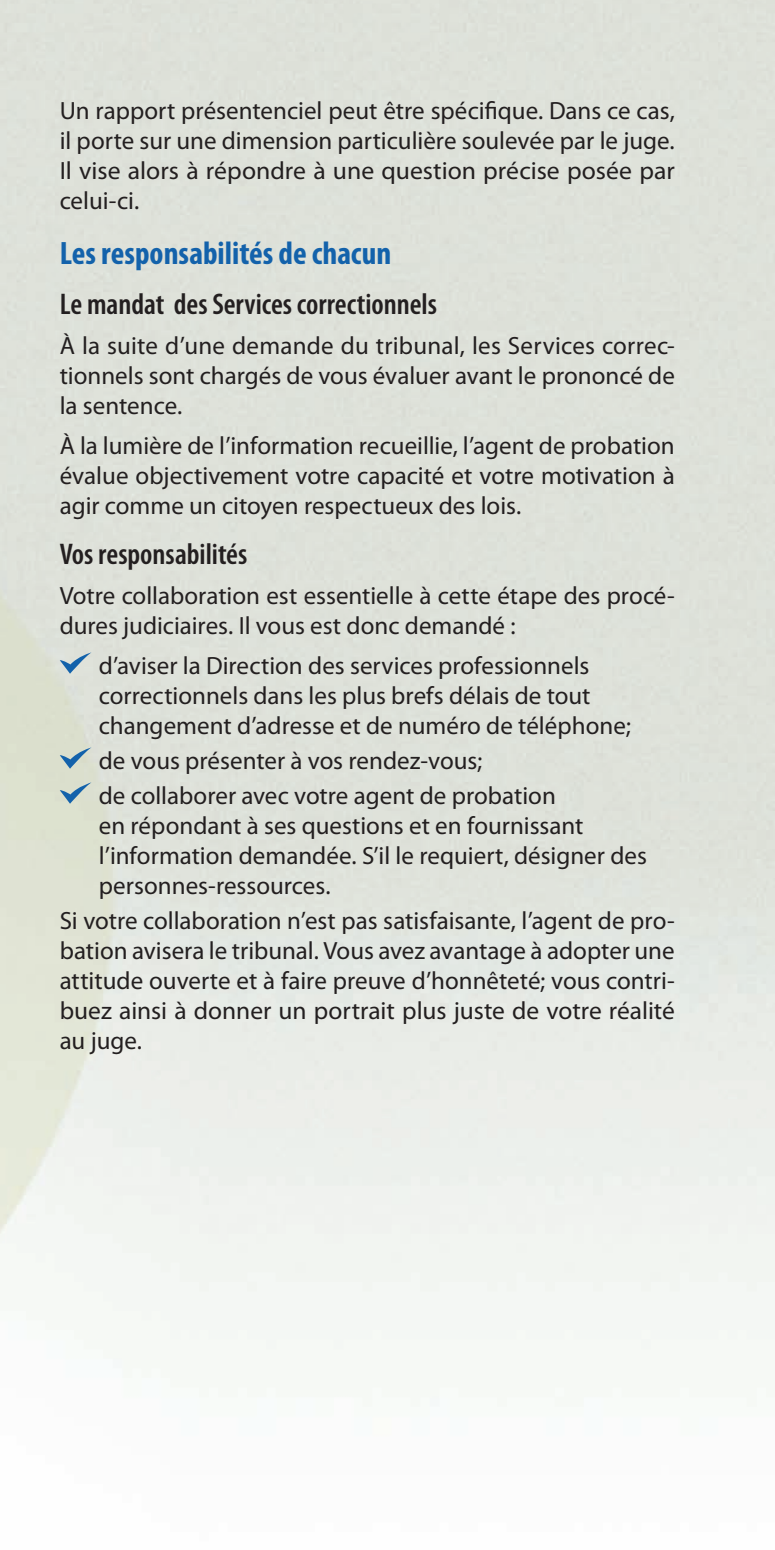
<style>
.page{position:relative;width:775px;height:1550px;background:#fff}
.page>*{position:absolute;margin:0;border:0;box-sizing:border-box;transform-origin:0 0}
.TITRE{font:700 condensed 32.5px "Myriad Pro";color:#1362ab}
.S_TITRE{font:600 condensed 30px "Myriad Pro";color:#231f20}
.RÉGULIER{font:25px/30px "Myriad Pro";color:#231f20;text-align:justify}
.ÉNUM_1{font:25px/30px "Myriad Pro";color:#231f20}
</style>
<div class="page">
<svg style="left:60px;top:652px;width:31px;height:22px"></svg>
<svg style="left:60px;top:747px;width:31px;height:22px"></svg>
<svg style="left:60px;top:782px;width:31px;height:22px"></svg>
<p class="RÉGULIER" style="left:60px;top:95px;width:616px">Un rapport présentenciel peut être spécifique. Dans ce cas, il porte sur une dimension particulière soulevée par le juge.<br>Il vise alors à répondre à une question précise posée par celui-ci.</p>
<p class="TITRE" style="left:60px;top:233px;width:333px">Les responsabilités de chacun</p>
<p class="S_TITRE" style="left:60px;top:287px;width:379px">Le mandat des Services correctionnels</p>
<p class="RÉGULIER" style="left:60px;top:330px;width:617px">À la suite d’une demande du tribunal, les Services correc&shy;tionnels sont chargés de vous évaluer avant le prononcé de la sentence.</p>
<p class="RÉGULIER" style="left:60px;top:430px;width:616px">À la lumière de l’information recueillie, l’agent de probation évalue objectivement votre capacité et votre motivation à agir comme un citoyen respectueux des lois.</p>
<p class="S_TITRE" style="left:60px;top:537px;width:189px">Vos responsabilités</p>
<p class="RÉGULIER" style="left:60px;top:580px;width:617px">Votre collaboration est essentielle à cette étape des procé&shy;dures judiciaires. Il vous est donc demandé :</p>
<p class="ÉNUM_1" style="left:99px;top:650px;width:533px">d’aviser la Direction des services professionnels correctionnels dans les plus brefs délais de tout changement d’adresse et de numéro de téléphone;</p>
<p class="ÉNUM_1" style="left:99px;top:745px;width:385px">de vous présenter à vos rendez-vous;</p>
<p class="ÉNUM_1" style="left:99px;top:780px;width:549px">de collaborer avec votre agent de probation<br>en répondant à ses questions et en fournissant l’information demandée. S’il le requiert, désigner des personnes-ressources.</p>
<p class="RÉGULIER" style="left:60px;top:905px;width:617px">Si votre collaboration n’est pas satisfaisante, l’agent de pro&shy;bation avisera le tribunal. Vous avez avantage à adopter une attitude ouverte et à faire preuve d’honnêteté; vous contri&shy;buez ainsi à donner un portrait plus juste de votre réalité au juge.</p>
</div>
